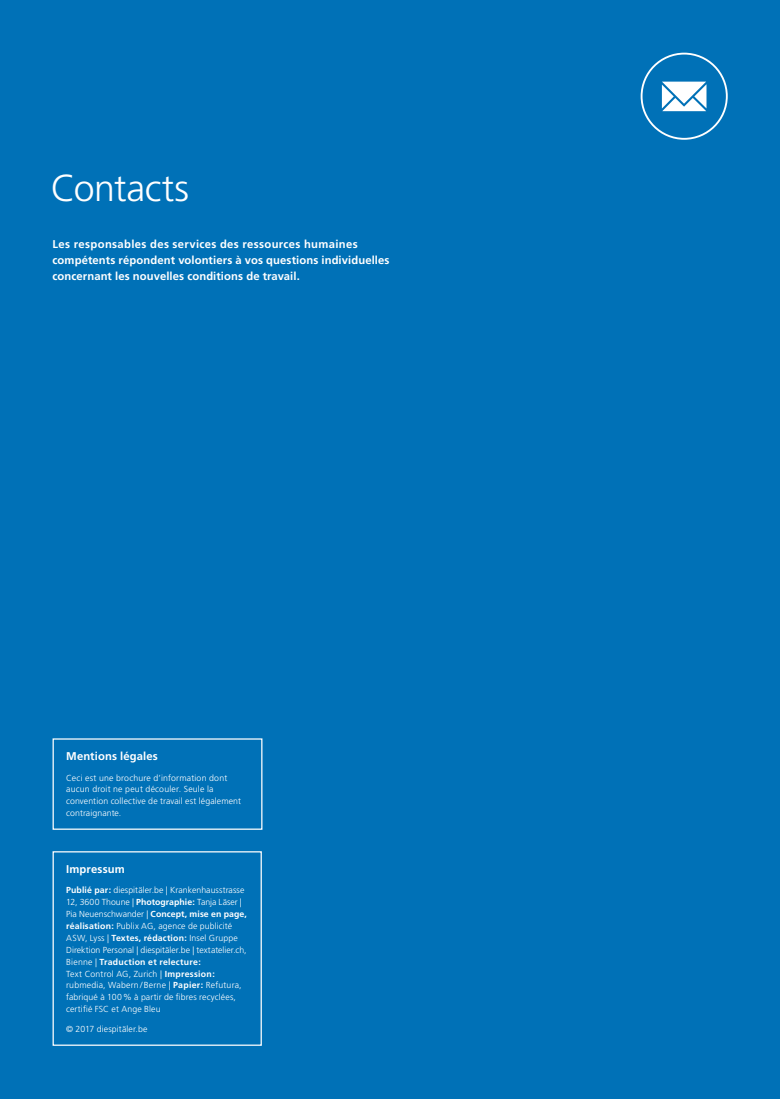
<style>
.page{position:relative;width:780px;height:1099px;background:#fff}
.page>*{position:absolute;margin:0;border:0;box-sizing:border-box;transform-origin:0 0}
.Headline_30pt{font:300 37.5px "Frutiger";letter-spacing:-.015em;color:#fff}
.Untertitel_9pt{font:700 11.25px/15.6px "Frutiger";letter-spacing:.01em;color:#fff}
.Lauftext{font:300 8.75px/11.9px "Frutiger";letter-spacing:.01em;color:#fff}
.s1{font-weight:700}
</style>
<div class="page">
<div style="left:0;top:0;width:779px;height:1098px;background:#0071b7"></div>
<div style="left:640px;top:53px;width:87px;height:87px;border:2px solid #fff;border-radius:50%"></div>
<svg style="left:662px;top:82px;width:44px;height:29px"></svg>
<div style="left:53px;top:851px;width:209px;height:194px;border:1px solid #fff"></div>
<div style="left:53px;top:738px;width:209px;height:91px;border:1px solid #fff"></div>
<p class="Headline_30pt" style="left:51px;top:167px;width:140px">Contacts</p>
<p class="Untertitel_9pt" style="left:52px;top:236px;width:338px">Les responsables des services des ressources humaines compétents répondent volontiers à vos questions individuelles concernant les nouvelles conditions de travail.</p>
<p class="Untertitel_9pt" style="left:66px;top:748px;width:93px">Mentions légales</p>
<p class="Lauftext" style="left:66px;top:771px;width:176px">Ceci est une brochure d’information dont aucun droit ne peut découler. Seule la convention collective de travail est légalement contraignante.</p>
<p class="Untertitel_9pt" style="left:66px;top:861px;width:60px">Impressum</p>
<p class="Lauftext" style="left:66px;top:884px;width:182px"><span class="s1">Publié par:</span> diespitäler.be | Krankenhausstrasse 12, 3600 Thoune | <span class="s1">Photographie:</span> Tanja Läser | Pia Neuenschwander | <span class="s1">Concept, mise en page, réalisation:</span> Publix AG, agence de publicité ASW, Lyss | <span class="s1">Textes, rédaction:</span> Insel Gruppe Direktion Personal | diespitäler.be | textatelier.ch, Bienne | <span class="s1">Traduction et relecture:<br></span>Text Control AG, Zurich | <span class="s1">Impression: </span>rubmedia, Wabern / Berne | <span class="s1">Papier:</span> Refutura, fabriqué à 100% à partir de fibres recyclées, certifié FSC et Ange Bleu</p>
<p class="Lauftext" style="left:66px;top:1023px;width:83px">© 2017 diespitäler.be</p>
</div>
